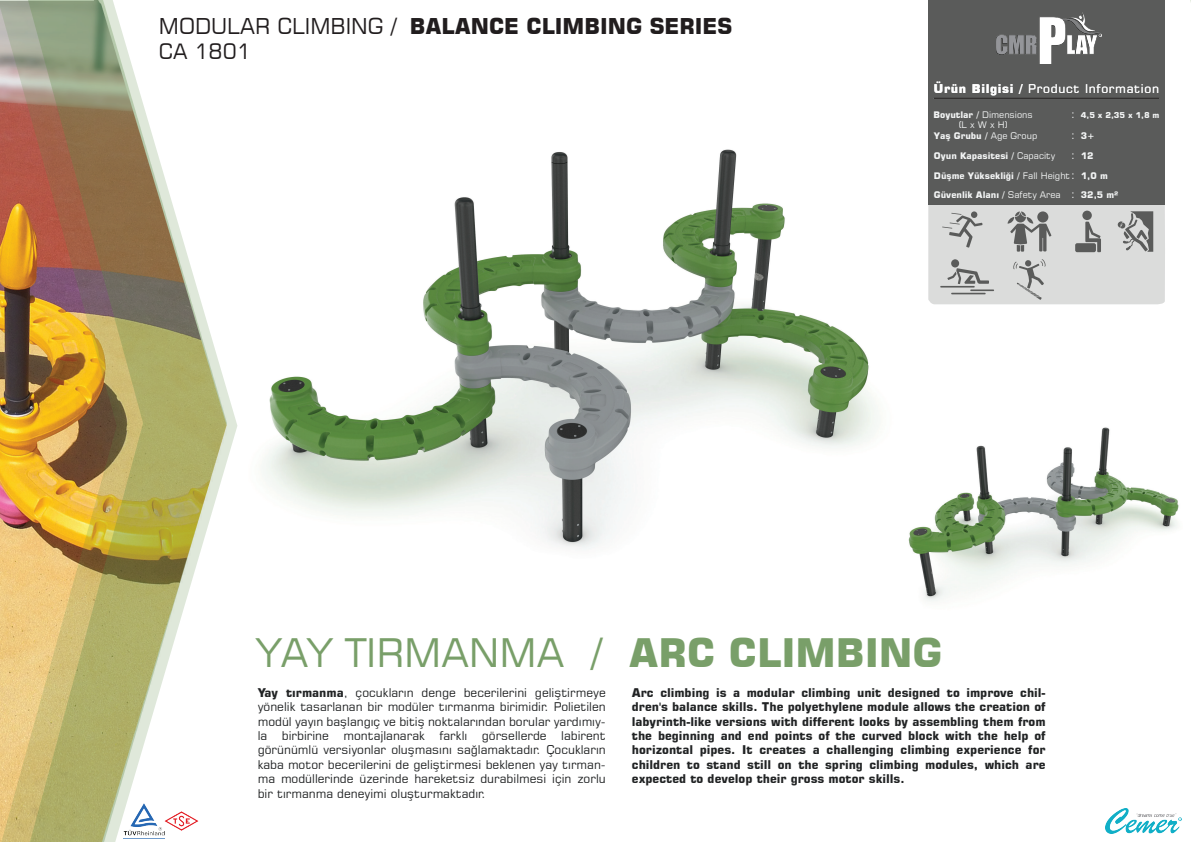
<style>
.page{position:relative;width:1191px;height:842px;background:#fff}
.page>*{position:absolute;margin:0;border:0;box-sizing:border-box;transform-origin:0 0}
.t1{font:39.2px "Square 721 BT";color:#799f69}
.t2{font:700 21.7px "Square 721 BT";color:#211d1e}
.t3{font:21px "Square 721 BT";color:#211d1e}
.t4{font:12px/14.4px "Square 721 BT";color:#212324;text-align:justify}
.t5{font:700 12px/14.4px "Square 721 BT";color:#212324;text-align:justify}
.t6{font:12px "Square 721 BT";letter-spacing:.055em;color:#fff}
.t7{font:11px/21.3px "Square 721 BT";color:#f3f5f5}
.t8{font:700 9px/19.7px "Square 721 BT";color:#f3f5f5}
.t9{font:9px/10.8px "Square 721 BT";color:#f3f5f5;text-align:center}
.t10{font:700 8px "Square 721 BT";color:#f3f5f5}
.s1{font-weight:400}
.s2{font-weight:700}
</style>
<div class="page">
<img style="left:237px;top:149px;width:639px;height:400px">
<svg style="left:0;top:0;width:237px;height:842px"></svg>
<svg style="left:28px;top:0;width:199px;height:842px"></svg>
<div style="left:928px;top:0;width:236px;height:204px;background:#5a5b5a"></div>
<hr style="left:934px;top:98px;width:225px;height:1px;background:#211d1e">
<img style="left:996px;top:13px;width:105px;height:51px">
<img style="left:1105px;top:808px;width:76px;height:25px">
<img style="left:123px;top:803px;width:39px;height:36px">
<img style="left:162px;top:801px;width:40px;height:40px">
<svg style="left:928px;top:204px;width:237px;height:100px"></svg>
<img style="left:908px;top:427px;width:271px;height:174px">
<h2 class="t2" style="left:159px;top:13px;width:575px"><span class="s1">MODULAR CLIMBING /</span> BALANCE CLIMBING SERIES</h2>
<h3 class="t3" style="left:159px;top:38px;width:93px">CA 1801</h3>
<p class="t6" style="left:934px;top:81px;width:227px"><span class="s2">Ürün Bilgisi /</span> Product Information</p>
<p class="t9" style="left:933px;top:109px;width:101px"><span class="s2">Boyutlar /</span> Dimensions (L x W x H)</p>
<p class="t7" style="left:1071px;top:103px;width:5px">: :</p>
<p class="t7" style="left:1071px;top:144px;width:5px;line-height:20.6px">: :</p>
<p class="t7" style="left:1071px;top:183px;width:5px">:</p>
<p class="t10" style="left:1081px;top:110px;width:80px">4,5 x 2,35 x 1,8 m</p>
<p class="t8" style="left:1081px;top:126px;width:15px">3+<br>12</p>
<p class="t8" style="left:1081px;top:167px;width:39px;line-height:18.4px">1,0 m<br>32,5 m²</p>
<p class="t8" style="left:934px;top:126px;width:123px">Yaş Grubu / <span class="s1">Age Group<br></span>Oyun Kapasitesi / <span class="s1">Capacity</span></p>
<p class="t8" style="left:934px;top:167px;width:138px;line-height:18.4px">Düşme Yüksekliği / <span class="s1">Fall Height<br></span>Güvenlik Alanı / <span class="s1">Safety Area</span></p>
<h1 class="t1" style="left:257px;top:628px;width:687px">YAY TIRMANMA / <span class="s2">ARC CLIMBING</span></h1>
<p class="t4" style="left:258px;top:685px;width:349px"><span class="s2">Yay tırmanma</span>, çocukların denge becerilerini geliştirmeye yönelik tasarlanan bir modüler tırmanma birimidir. Polietilen modül yayın başlangıç ve bitiş noktalarından borular yardımıy&shy;la birbirine montajlanarak farklı görsellerde labirent görünümlü versiyonlar oluşmasını sağlamaktadır. Çocukların kaba motor becerilerini de geliştirmesi beklenen yay tırman&shy;ma modüllerinde üzerinde hareketsiz durabilmesi için zorlu bir tırmanma deneyimi oluşturmaktadır.</p>
<p class="t5" style="left:632px;top:685px;width:415px">Arc climbing is a modular climbing unit designed to improve chil&shy;dren's balance skills. The polyethylene module allows the creation of labyrinth-like versions with different looks by assembling them from the beginning and end points of the curved block with the help of horizontal pipes. It creates a challenging climbing experience for children to stand still on the spring climbing modules, which are expected to develop their gross motor skills.</p>
</div>
